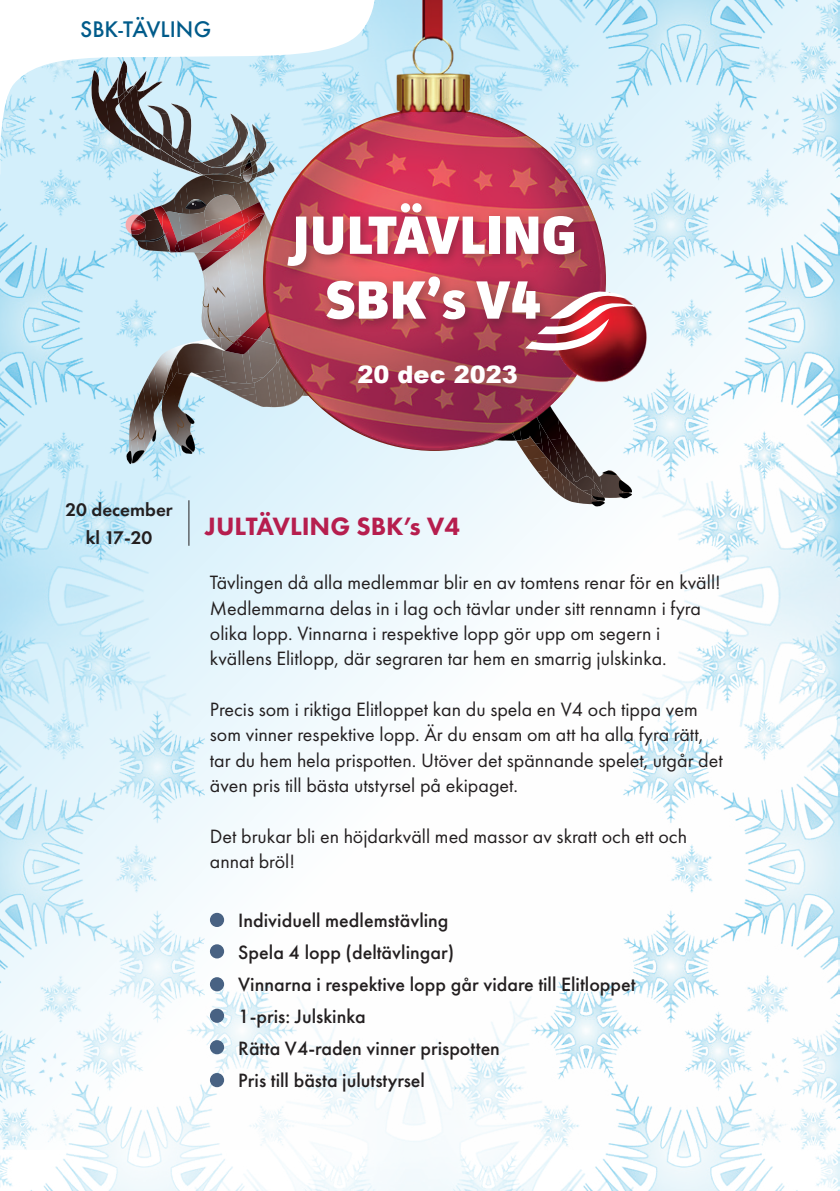
<style>
.page{position:relative;width:840px;height:1191px;background:#fff}
.page>*{position:absolute;margin:0;border:0;box-sizing:border-box;transform-origin:0 0}
.t1{font:800 54px "Facit";color:#fff}
.t2{font:800 26px "Futura PT";color:#b61e4e}
.t3{font:900 24px "Arial";color:#fff}
.t4{font:500 20.8px "Futura";color:#005b8a}
.t5{font:20px/25.4px "Futura PT";color:#231f20}
.t6{font:500 20px/32px "Futura PT";color:#231f20}
.t7{font:600 19px "Futura PT";color:#231f20}
</style>
<div class="page">
<img style="left:0;top:0;width:838px;height:1191px">
<img style="left:561px;top:498px;width:7px;height:4px">
<img style="left:568px;top:498px;width:8px;height:5px">
<img style="left:576px;top:498px;width:6px;height:6px">
<img style="left:129px;top:411px;width:1px;height:20px">
<img style="left:128px;top:431px;width:2px;height:18px">
<svg style="left:130px;top:153px;width:499px;height:345px;background:#b9cbd2"></svg>
<img style="left:185px;top:199px;width:19px;height:2px">
<svg style="left:90px;top:153px;width:159px;height:30px;background:#9baab1"></svg>
<img style="left:243px;top:166px;width:6px;height:15px">
<svg style="left:124px;top:449px;width:22px;height:15px"></svg>
<svg style="left:582px;top:470px;width:51px;height:39px"></svg>
<svg style="left:175px;top:413px;width:23px;height:42px"></svg>
<svg style="left:130px;top:428px;width:27px;height:14px"></svg>
<img style="left:204px;top:194px;width:37px;height:23px">
<img style="left:211px;top:217px;width:7px;height:5px">
<img style="left:198px;top:252px;width:35px;height:19px">
<svg style="left:198px;top:260px;width:4px;height:11px"></svg>
<img style="left:211px;top:242px;width:33px;height:10px">
<img style="left:225px;top:351px;width:24px;height:3px">
<img style="left:225px;top:271px;width:24px;height:80px">
<svg style="left:202px;top:286px;width:42px;height:65px;background:#a39c9e"></svg>
<img style="left:241px;top:202px;width:8px;height:13px">
<img style="left:218px;top:211px;width:26px;height:11px">
<img style="left:211px;top:222px;width:9px;height:20px">
<svg style="left:220px;top:215px;width:29px;height:33px"></svg>
<img style="left:125px;top:201px;width:86px;height:52px">
<img style="left:249px;top:0;width:366px;height:496px">
<hr style="left:188px;top:500px;width:1px;height:46px;background:#231f20">
<svg style="left:0;top:0;width:374px;height:153px"></svg>
<img style="left:262px;top:112px;width:346px;height:337px">
<div style="left:280px;top:197px;width:307px;height:136px;background:#231f20;opacity:.37"></div>
<img style="left:553px;top:292px;width:93px;height:96px">
<svg style="left:525px;top:290px;width:110px;height:61px"></svg>
<div style="left:210px;top:913px;width:14px;height:14px;background:#486283;border-radius:50%"></div>
<div style="left:210px;top:1040px;width:14px;height:14px;background:#486283;border-radius:50%"></div>
<div style="left:210px;top:944px;width:14px;height:14px;background:#486283;border-radius:50%"></div>
<div style="left:210px;top:1073px;width:14px;height:14px;background:#486283;border-radius:50%"></div>
<div style="left:210px;top:977px;width:14px;height:14px;background:#486283;border-radius:50%"></div>
<div style="left:210px;top:1008px;width:14px;height:14px;background:#486283;border-radius:50%"></div>
<p class="t4" style="left:80px;top:15px;width:132px">SBK-TÄVLING</p>
<p class="t1" style="left:291px;top:201px;width:287px">JULTÄVLING</p>
<p class="t1" style="left:326px;top:266px;width:217px">SBK’s V4</p>
<p class="t3" style="left:357px;top:357px;width:162px">20 dec 2023</p>
<p class="t7" style="left:65px;top:498px;width:109px">20 december</p>
<p class="t7" style="left:86px;top:526px;width:68px">kl 17-20</p>
<p class="t2" style="left:205px;top:510px;width:256px">JULTÄVLING SBK’s V4</p>
<p class="t5" style="left:210px;top:570px;width:512px">Tävlingen då alla medlemmar blir en av tomtens renar för en kväll!</p>
<p class="t5" style="left:210px;top:595px;width:492px">Medlemmarna delas in i lag och tävlar under sitt rennamn i fyra olika lopp. Vinnarna i respektive lopp gör upp om segern i</p>
<p class="t5" style="left:210px;top:646px;width:458px">kvällens Elitlopp, där segraren tar hem en smarrig julskinka.</p>
<p class="t5" style="left:210px;top:696px;width:489px">Precis som i riktiga Elitloppet kan du spela en V4 och tippa vem</p>
<p class="t5" style="left:210px;top:722px;width:494px">som vinner respektive lopp. Är du ensam om att ha alla fyra rätt,</p>
<p class="t5" style="left:210px;top:747px;width:514px">tar du hem hela prispotten. Utöver det spännande spelet, utgår det även pris till bästa utstyrsel på ekipaget.</p>
<p class="t5" style="left:210px;top:823px;width:478px">Det brukar bli en höjdarkväll med massor av skratt och ett och</p>
<p class="t5" style="left:210px;top:848px;width:86px">annat bröl!</p>
<p class="t6" style="left:238px;top:904px;width:217px">Individuell medlemstävling<br>Spela 4 lopp (deltävlingar)</p>
<p class="t6" style="left:238px;top:968px;width:398px">Vinnarna i respektive lopp går vidare till Elitloppet</p>
<p class="t6" style="left:238px;top:1000px;width:129px">1-pris: Julskinka</p>
<p class="t6" style="left:238px;top:1032px;width:263px">Rätta V4-raden vinner prispotten</p>
<p class="t6" style="left:238px;top:1064px;width:188px">Pris till bästa julutstyrsel</p>
</div>
